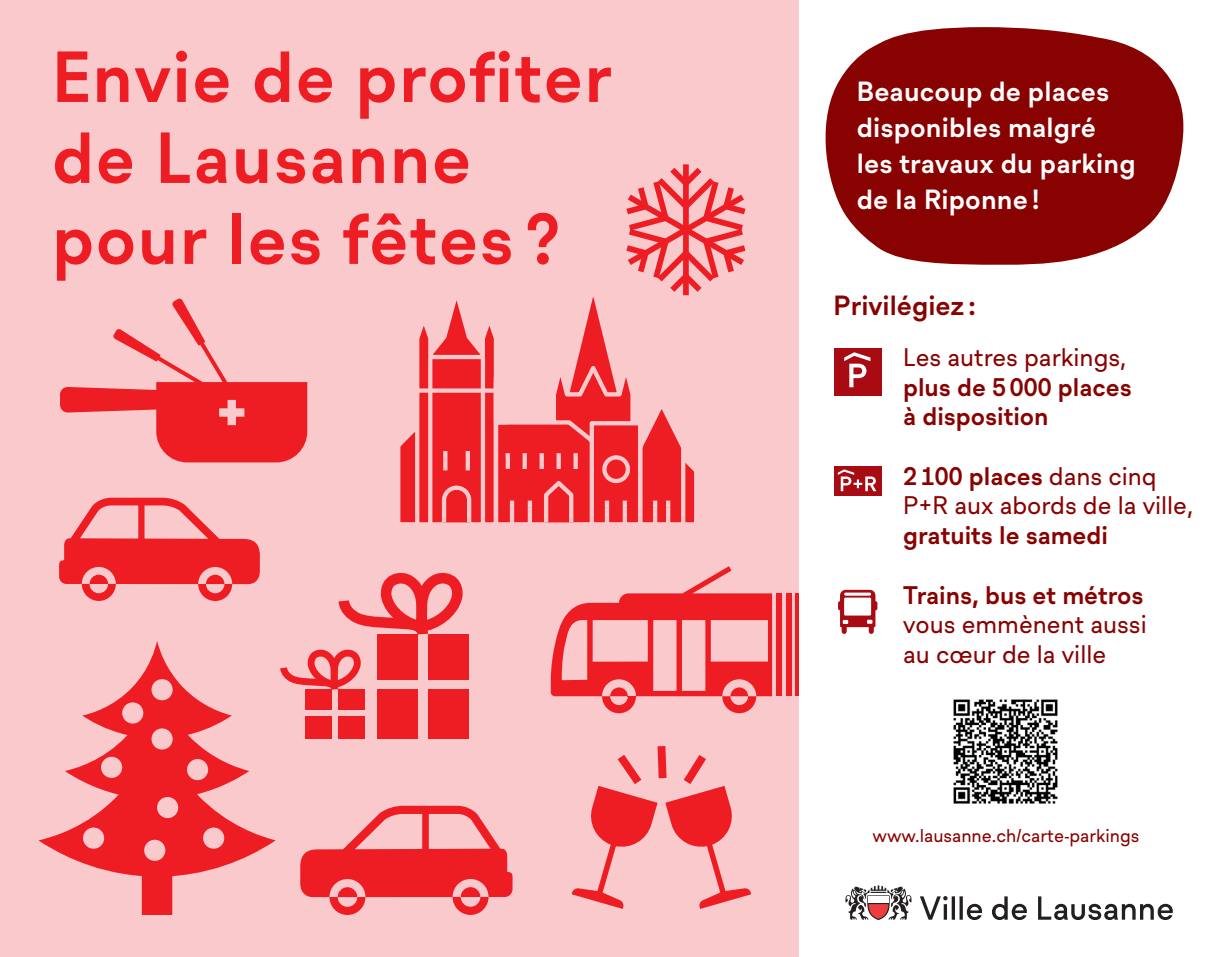
<style>
.page{position:relative;width:1225px;height:957px;background:#fff}
.page>*{position:absolute;margin:0;border:0;box-sizing:border-box;transform-origin:0 0}
.t1{font:700 69.98px/81px "Lausanne";letter-spacing:.02em;color:#ee1d23}
.t2{font:700 27px/35.8px "Lausanne";letter-spacing:.005em;color:#fff}
.t3{font:700 27px "Lausanne";color:#890202}
.t4{font:24.75px/29.7px "Lausanne";color:#890202}
.t5{font:700 24.75px/29.7px "Lausanne";color:#890202}
.t6{font:18px "Lausanne";color:#890202}
.s1{font-weight:700}
</style>
<div class="page">
<div style="left:0;top:0;width:799px;height:957px;background:#f9c9cc"></div>
<svg style="left:571px;top:746px;width:180px;height:163px"></svg>
<svg style="left:60px;top:298px;width:247px;height:164px"></svg>
<svg style="left:59px;top:498px;width:201px;height:103px"></svg>
<svg style="left:300px;top:806px;width:213px;height:109px"></svg>
<div style="left:776px;top:593px;width:6px;height:103px;background:#ee1d23"></div>
<div style="left:786px;top:593px;width:5px;height:103px;background:#ee1d23"></div>
<hr style="left:795px;top:593px;width:4px;height:103px;background:#ee1d23">
<svg style="left:551px;top:566px;width:221px;height:147px"></svg>
<div style="left:377px;top:689px;width:41px;height:49px;background:#ee1d23"></div>
<div style="left:428px;top:689px;width:41px;height:49px;background:#ee1d23"></div>
<div style="left:305px;top:689px;width:26px;height:21px;background:#ee1d23"></div>
<div style="left:338px;top:689px;width:27px;height:21px;background:#ee1d23"></div>
<div style="left:305px;top:716px;width:26px;height:22px;background:#ee1d23"></div>
<div style="left:338px;top:716px;width:27px;height:22px;background:#ee1d23"></div>
<svg style="left:280px;top:572px;width:189px;height:124px"></svg>
<svg style="left:400px;top:164px;width:346px;height:359px"></svg>
<svg style="left:428px;top:358px;width:4px;height:165px"></svg>
<hr style="left:481px;top:358px;width:4px;height:166px;background:#f9c9cc">
<svg style="left:38px;top:641px;width:238px;height:274px"></svg>
<div style="left:122px;top:702px;width:21px;height:21px;background:#f9c9cc;border-radius:50%"></div>
<div style="left:151px;top:679px;width:22px;height:21px;background:#f9c9cc;border-radius:50%"></div>
<div style="left:187px;top:759px;width:21px;height:21px;background:#f9c9cc;border-radius:50%"></div>
<div style="left:151px;top:728px;width:22px;height:21px;background:#f9c9cc;border-radius:50%"></div>
<div style="left:101px;top:757px;width:21px;height:21px;background:#f9c9cc;border-radius:50%"></div>
<div style="left:203px;top:827px;width:21px;height:21px;background:#f9c9cc;border-radius:50%"></div>
<div style="left:157px;top:797px;width:21px;height:21px;background:#f9c9cc;border-radius:50%"></div>
<div style="left:144px;top:839px;width:21px;height:22px;background:#f9c9cc;border-radius:50%"></div>
<div style="left:83px;top:827px;width:21px;height:21px;background:#f9c9cc;border-radius:50%"></div>
<svg style="left:825px;top:27px;width:359px;height:238px;background:#9b2828"></svg>
<svg style="left:845px;top:885px;width:327px;height:35px"></svg>
<div style="left:868px;top:896px;width:20px;height:7px;background:#fff"></div>
<div style="left:834px;top:348px;width:47px;height:47px;background:#a90b12"></div>
<svg style="left:844px;top:352px;width:26px;height:35px"></svg>
<div style="left:834px;top:467px;width:47px;height:29px;background:#a90b12"></div>
<svg style="left:838px;top:469px;width:38px;height:22px"></svg>
<svg style="left:838px;top:590px;width:39px;height:44px"></svg>
<img style="left:953px;top:699px;width:105px;height:105px">
<h1 class="t1" style="left:52px;top:40px;width:561px">Envie de profiter de Lausanne pour les fêtes ?</h1>
<p class="t2" style="left:857px;top:75px;width:280px">Beaucoup de places disponibles malgré les travaux du parking de la Riponne !</p>
<p class="t3" style="left:833px;top:285px;width:144px">Privilégiez :</p>
<p class="t4" style="left:903px;top:343px;width:225px">Les autres parkings,</p>
<p class="t5" style="left:903px;top:373px;width:230px">plus de 5 000 places à disposition</p>
<p class="t4" style="left:903px;top:462px;width:292px"><span class="s1">2 100 places</span> dans cinq<br>P+R aux abords de la ville,</p>
<p class="t5" style="left:903px;top:522px;width:206px">gratuits le samedi</p>
<p class="t5" style="left:903px;top:581px;width:242px">Trains, bus et métros</p>
<p class="t4" style="left:903px;top:611px;width:245px">vous emmènent aussi au cœur de la ville</p>
<p class="t6" style="left:872px;top:822px;width:268px">www.lausanne.ch/carte-parkings</p>
</div>
